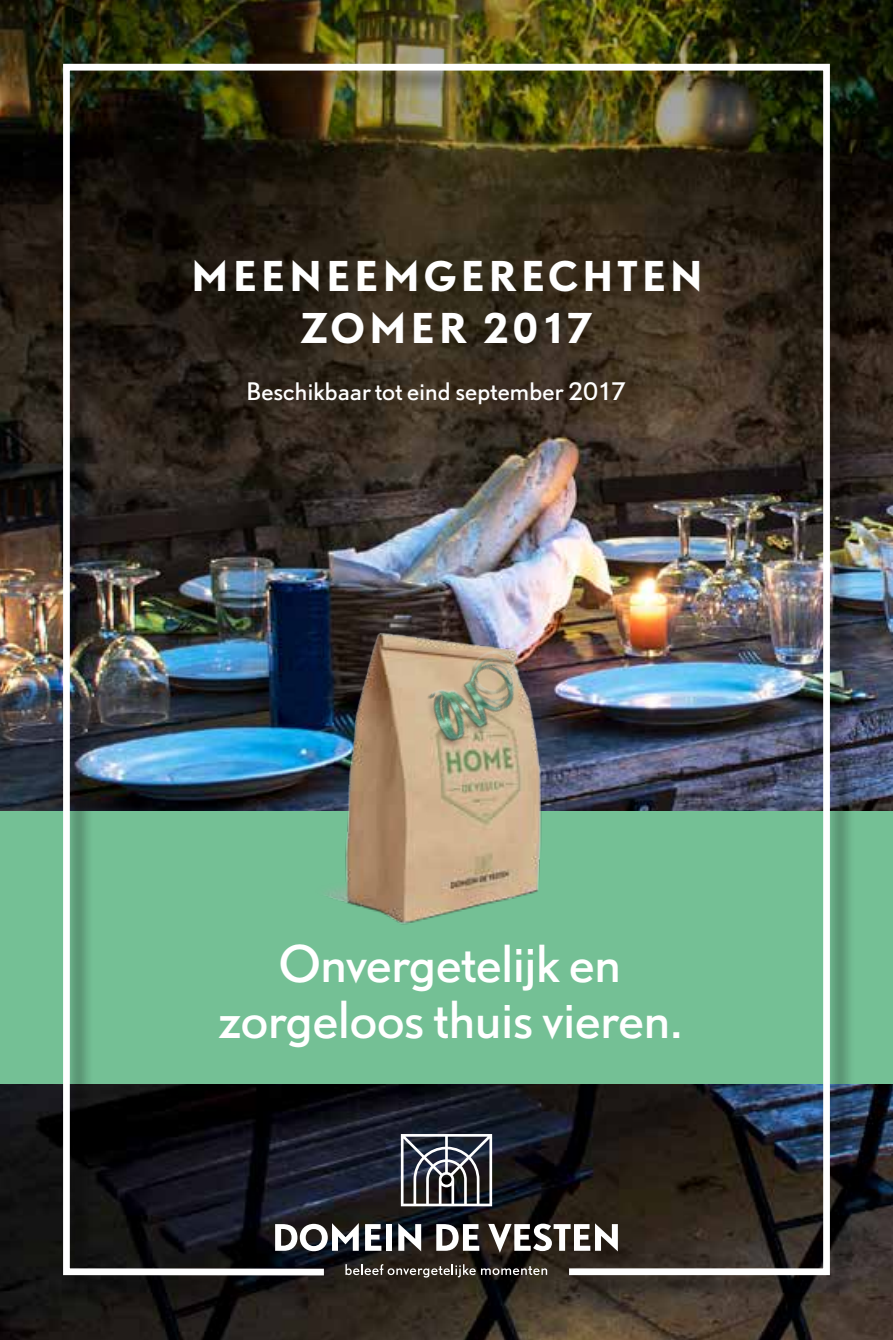
<style>
.page{position:relative;width:893px;height:1340px;background:#fff}
.page>*{position:absolute;margin:0;border:0;box-sizing:border-box;transform-origin:0 0}
.t1{font:47.48px/56.2px "DTL Nobel T";letter-spacing:-.015em;color:#fff;text-align:center}
.t2{font:700 38.25px/51.8px "DTL Nobel T";letter-spacing:.06em;color:#fff;text-align:center}
.t3{font:22.5px "DTL Nobel T";letter-spacing:-.005em;color:#fff}
</style>
<div class="page">
<img style="left:0;top:0;width:893px;height:1339px">
<div style="left:0;top:811px;width:893px;height:272px;background:#74c095"></div>
<div style="left:64px;top:64px;width:790px;height:1235px;background:#000;opacity:.48"></div>
<img style="left:60px;top:60px;width:773px;height:1218px">
<img style="left:289px;top:586px;width:262px;height:379px">
<img style="left:409px;top:624px;width:135px;height:145px">
<svg style="left:401px;top:1133px;width:91px;height:73px"></svg>
<svg style="left:275px;top:1223px;width:84px;height:28px"></svg>
<svg style="left:365px;top:1224px;width:16px;height:26px"></svg>
<div style="left:386px;top:1224px;width:6px;height:26px;background:#fff"></div>
<svg style="left:398px;top:1223px;width:23px;height:28px"></svg>
<svg style="left:436px;top:1224px;width:43px;height:26px"></svg>
<svg style="left:488px;top:1223px;width:130px;height:29px"></svg>
<svg style="left:345px;top:1264px;width:38px;height:11px"></svg>
<svg style="left:389px;top:1264px;width:158px;height:13px;background:#57514c"></svg>
<p class="t2" style="left:190px;top:249px;width:515px">MEENEEMGERECHTEN<br>ZOMER 2017</p>
<p class="t3" style="left:246px;top:376px;width:381px">Beschikbaar tot eind september 2017</p>
<p class="t1" style="left:219px;top:933px;width:464px">Onvergetelijk en zorgeloos thuis vieren.</p>
</div>
